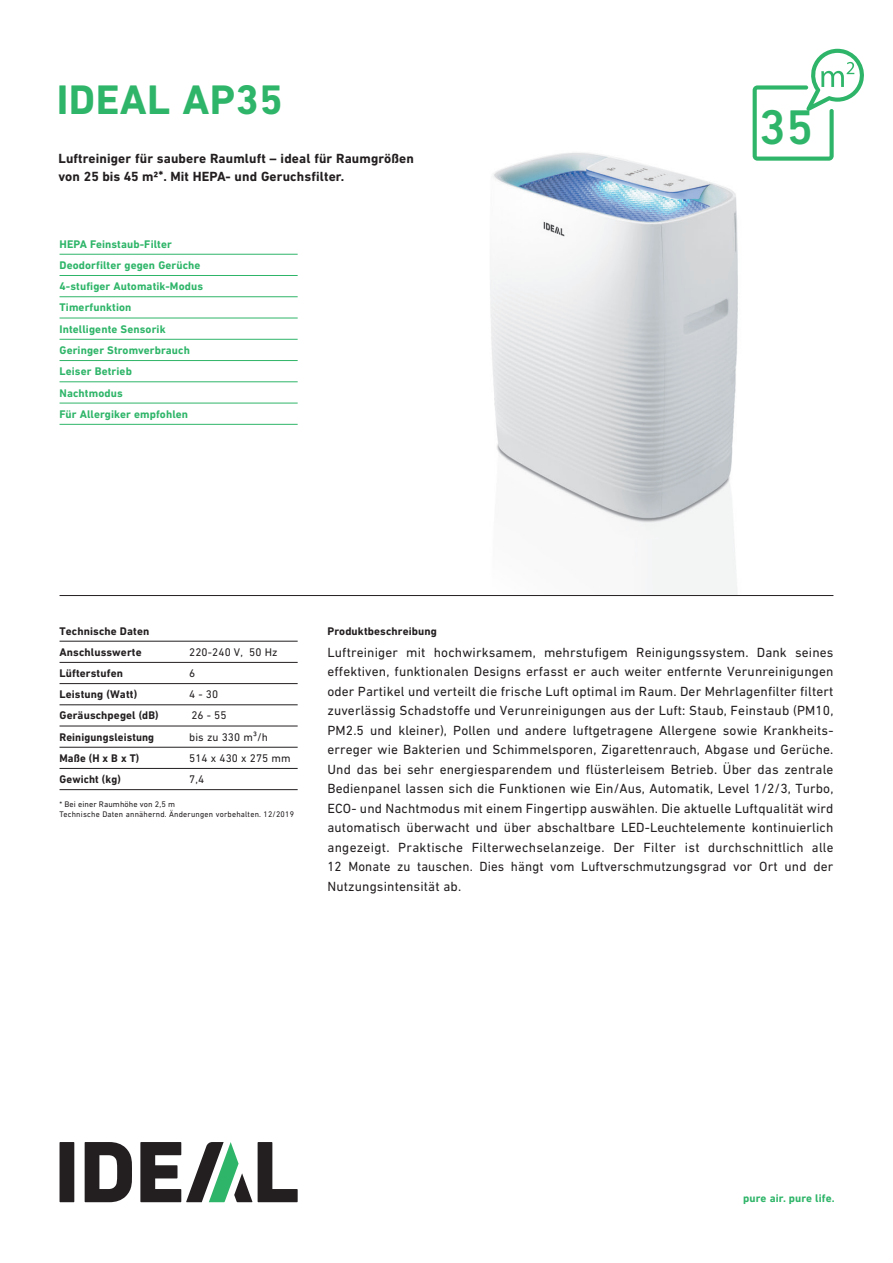
<style>
.page{position:relative;width:893px;height:1263px;background:#fff}
.page>*{position:absolute;margin:0;border:0;box-sizing:border-box;transform-origin:0 0}
.t1{font:500 49.5px "DIN Next LT Pro";color:#2fb569}
.t2{font:700 42px "DIN Next LT Pro";letter-spacing:.01em;color:#2fb569}
.t3{font:13.5px/19.5px "DIN Next LT Pro";letter-spacing:.01em;color:#231f20;text-align:justify}
.t4{font:700 13.5px/18px "DIN Next LT Pro";letter-spacing:.01em;color:#231f20}
.t5{font:700 11.25px "DIN Next LT Pro";letter-spacing:.01em;color:#2fb569}
.t6{font:700 11.25px "DIN Next LT Pro";letter-spacing:.01em;color:#231f20}
.t7{font:11.25px "DIN Next LT Pro";letter-spacing:.01em;color:#231f20}
._05_Fußnote{font:8.25px "DIN Next LT Pro";letter-spacing:.025em;color:#231f20}
</style>
<div class="page">
<img style="left:490px;top:120px;width:263px;height:475px">
<hr style="left:60px;top:595px;width:773px;height:1px;background:#231f20">
<svg style="left:753px;top:49px;width:111px;height:112px"></svg>
<div style="left:60px;top:1142px;width:14px;height:60px;background:#231f20"></div>
<svg style="left:258px;top:1142px;width:40px;height:60px"></svg>
<svg style="left:85px;top:1142px;width:47px;height:60px"></svg>
<svg style="left:140px;top:1142px;width:112px;height:60px"></svg>
<hr style="left:60px;top:254px;width:238px;height:1px;background:#2fb569">
<hr style="left:60px;top:275px;width:238px;height:1px;background:#2fb569">
<hr style="left:60px;top:296px;width:238px;height:1px;background:#2fb569">
<hr style="left:60px;top:318px;width:238px;height:1px;background:#2fb569">
<hr style="left:60px;top:339px;width:238px;height:1px;background:#2fb569">
<hr style="left:60px;top:360px;width:238px;height:1px;background:#2fb569">
<hr style="left:60px;top:382px;width:238px;height:1px;background:#2fb569">
<hr style="left:60px;top:403px;width:238px;height:1px;background:#2fb569">
<hr style="left:60px;top:424px;width:238px;height:1px;background:#2fb569">
<hr style="left:60px;top:641px;width:238px;height:1px;background:#231f20">
<hr style="left:60px;top:662px;width:238px;height:1px;background:#231f20">
<hr style="left:60px;top:683px;width:238px;height:1px;background:#231f20">
<hr style="left:60px;top:704px;width:238px;height:1px;background:#231f20">
<hr style="left:60px;top:726px;width:238px;height:1px;background:#231f20">
<hr style="left:60px;top:747px;width:238px;height:1px;background:#231f20">
<hr style="left:60px;top:768px;width:238px;height:1px;background:#231f20">
<hr style="left:60px;top:789px;width:238px;height:1px;background:#231f20">
<p class="t2" style="left:57px;top:75px;width:227px">IDEAL AP35</p>
<p class="t4" style="left:58px;top:150px;width:357px">Luftreiniger für saubere Raumluft – ideal für Raumgrößen von 25 bis 45 m²*. Mit HEPA- und Geruchsfilter.</p>
<p class="t5" style="left:60px;top:237px;width:114px">HEPA Feinstaub-Filter</p>
<p class="t5" style="left:60px;top:258px;width:143px">Deodorfilter gegen Gerüche</p>
<p class="t5" style="left:60px;top:280px;width:145px">4-stufiger Automatik-Modus</p>
<p class="t5" style="left:60px;top:301px;width:73px">Timerfunktion</p>
<p class="t5" style="left:60px;top:322px;width:108px">Intelligente Sensorik</p>
<p class="t5" style="left:60px;top:344px;width:132px">Geringer Stromverbrauch</p>
<p class="t5" style="left:60px;top:365px;width:74px">Leiser Betrieb</p>
<p class="t5" style="left:60px;top:386px;width:65px">Nachtmodus</p>
<p class="t5" style="left:60px;top:407px;width:130px">Für Allergiker empfohlen</p>
<p class="t1" style="left:759px;top:99px;width:56px">35</p>
<p class="t6" style="left:60px;top:624px;width:91px">Technische Daten</p>
<p class="t6" style="left:60px;top:645px;width:84px">Anschlusswerte</p>
<p class="t7" style="left:189px;top:645px;width:90px">220-240 V, 50 Hz</p>
<p class="t6" style="left:60px;top:667px;width:65px">Lüfterstufen</p>
<p class="t7" style="left:189px;top:667px;width:8px">6</p>
<p class="t6" style="left:60px;top:688px;width:79px">Leistung (Watt)</p>
<p class="t7" style="left:189px;top:688px;width:31px">4 - 30</p>
<p class="t6" style="left:60px;top:709px;width:100px">Geräuschpegel (dB)</p>
<p class="t7" style="left:191px;top:709px;width:37px">26 - 55</p>
<p class="t6" style="left:60px;top:730px;width:96px">Reinigungsleistung</p>
<p class="t7" style="left:189px;top:730px;width:80px">bis zu 330 m³/h</p>
<p class="t6" style="left:60px;top:751px;width:81px">Maße (H x B x T)</p>
<p class="t7" style="left:189px;top:751px;width:103px">514 x 430 x 275 mm</p>
<p class="t6" style="left:60px;top:773px;width:63px">Gewicht (kg)</p>
<p class="t7" style="left:189px;top:773px;width:17px">7,4</p>
<p class="_05_Fußnote" style="left:60px;top:799px;width:117px">* Bei einer Raumhöhe von 2,5 m</p>
<p class="_05_Fußnote" style="left:60px;top:810px;width:236px">Technische Daten annähernd. Änderungen vorbehalten. 12/2019</p>
<p class="t6" style="left:327px;top:624px;width:111px">Produktbeschreibung</p>
<p class="t3" style="left:327px;top:642px;width:508px">Luftreiniger mit hochwirksamem, mehrstufigem Reinigungssystem. Dank seines effektiven, funktionalen Designs erfasst er auch weiter entfernte Verunreinigungen oder Partikel und verteilt die frische Luft optimal im Raum. Der Mehrlagenfilter filtert zuverlässig Schadstoffe und Verunreinigungen aus der Luft: Staub, Feinstaub (PM10, PM2.5 und kleiner), Pollen und andere luftgetragene Allergene sowie Krankheits&shy;erreger wie Bakterien und Schimmelsporen, Zigarettenrauch, Abgase und Gerüche.<br>Und das bei sehr energiesparendem und flüsterleisem Betrieb. Über das zentrale Bedienpanel lassen sich die Funktionen wie Ein/Aus, Automatik, Level 1/2/3, Turbo, ECO- und Nachtmodus mit einem Fingertipp auswählen. Die aktuelle Luftqualität wird automatisch überwacht und über abschaltbare LED-Leuchtelemente kontinuierlich angezeigt. Praktische Filterwechselanzeige. Der Filter ist durchschnittlich alle 12 Monate zu tauschen. Dies hängt vom Luftverschmutzungsgrad vor Ort und der Nutzungsintensität ab.</p>
<p class="t5" style="left:743px;top:1192px;width:93px">pure air. pure life.</p>
</div>
